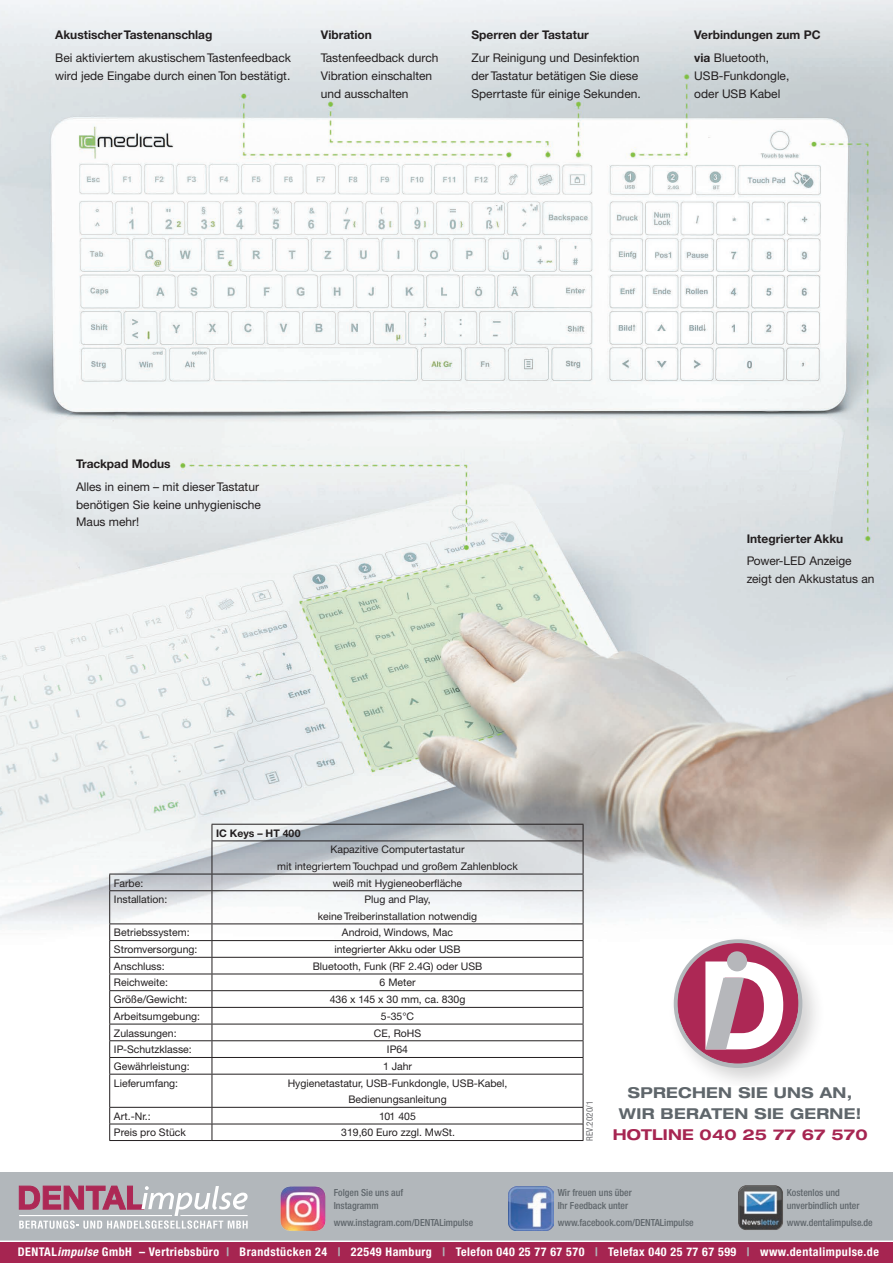
<style>
.page{position:relative;width:893px;height:1263px;background:#fff}
.page>*{position:absolute;margin:0;border:0;box-sizing:border-box;transform-origin:0 0}
.t1{font:700 expanded 15px/21px "Helvetica Neue LT";letter-spacing:.02em;color:#5f666b;text-align:center}
.t2{font:700 expanded 15px "Helvetica Neue LT";letter-spacing:.01em;color:#a62551}
.t3{font:12px/18px "Helvetica Neue CE";color:#231f20}
.t4{font:700 condensed 12px "Helvetica Neue LT";letter-spacing:.04em;color:#fff}
.t5{font:700 12px/22.5px "Helvetica Neue CE";color:#231f20}
.t6{font:10.5px/16.5px "Helvetica Neue CE";color:#231f20;text-align:center}
.t7{font:700 10.5px "Helvetica Neue CE";color:#231f20}
.t8{font:500 condensed 9.75px/12.8px "Helvetica Neue LT";color:#5f666b}
.t9{font:condensed 9px "Helvetica Neue LT";letter-spacing:.02em;color:#6c6d70}
.s1{font-weight:400}
.s2{font-style:italic}
.s3{color:#b2b7bb}
</style>
<div class="page">
<img style="left:0;top:0;width:893px;height:1141px">
<hr style="left:212px;top:841px;width:1px;height:33px;background:#231f20">
<hr style="left:583px;top:841px;width:1px;height:33px;background:#231f20">
<hr style="left:212px;top:874px;width:371px;height:1px;background:#231f20">
<svg style="left:583px;top:874px;width:1px;height:16px"></svg>
<hr style="left:212px;top:890px;width:371px;height:1px;background:#231f20">
<hr style="left:583px;top:891px;width:1px;height:32px;background:#231f20">
<hr style="left:212px;top:923px;width:371px;height:1px;background:#231f20">
<hr style="left:212px;top:940px;width:371px;height:1px;background:#231f20">
<hr style="left:212px;top:957px;width:371px;height:1px;background:#231f20">
<hr style="left:212px;top:973px;width:371px;height:1px;background:#231f20">
<hr style="left:212px;top:990px;width:371px;height:1px;background:#231f20">
<hr style="left:212px;top:1007px;width:371px;height:1px;background:#231f20">
<hr style="left:212px;top:1024px;width:371px;height:1px;background:#231f20">
<hr style="left:212px;top:1040px;width:371px;height:1px;background:#231f20">
<hr style="left:212px;top:1057px;width:371px;height:1px;background:#231f20">
<svg style="left:583px;top:924px;width:1px;height:150px"></svg>
<hr style="left:212px;top:1074px;width:371px;height:1px;background:#231f20">
<hr style="left:583px;top:1074px;width:1px;height:33px;background:#231f20">
<hr style="left:212px;top:1107px;width:371px;height:1px;background:#231f20">
<hr style="left:212px;top:1123px;width:371px;height:1px;background:#231f20">
<svg style="left:109px;top:875px;width:1px;height:15px"></svg>
<svg style="left:212px;top:874px;width:1px;height:16px"></svg>
<hr style="left:109px;top:890px;width:103px;height:1px;background:#231f20">
<hr style="left:109px;top:891px;width:1px;height:32px;background:#231f20">
<hr style="left:212px;top:891px;width:1px;height:32px;background:#231f20">
<hr style="left:109px;top:923px;width:103px;height:1px;background:#231f20">
<hr style="left:109px;top:940px;width:103px;height:1px;background:#231f20">
<hr style="left:109px;top:957px;width:103px;height:1px;background:#231f20">
<hr style="left:109px;top:973px;width:103px;height:1px;background:#231f20">
<hr style="left:109px;top:990px;width:103px;height:1px;background:#231f20">
<hr style="left:109px;top:1007px;width:103px;height:1px;background:#231f20">
<hr style="left:109px;top:1024px;width:103px;height:1px;background:#231f20">
<hr style="left:109px;top:1040px;width:103px;height:1px;background:#231f20">
<hr style="left:109px;top:1057px;width:103px;height:1px;background:#231f20">
<svg style="left:109px;top:924px;width:1px;height:150px"></svg>
<svg style="left:212px;top:924px;width:1px;height:150px"></svg>
<hr style="left:109px;top:1074px;width:103px;height:1px;background:#231f20">
<hr style="left:109px;top:1074px;width:1px;height:33px;background:#231f20">
<hr style="left:212px;top:1074px;width:1px;height:33px;background:#231f20">
<hr style="left:109px;top:1107px;width:103px;height:1px;background:#231f20">
<hr style="left:109px;top:1123px;width:103px;height:1px;background:#231f20">
<hr style="left:109px;top:874px;width:103px;height:1px;background:#231f20">
<hr style="left:212px;top:824px;width:371px;height:1px;background:#231f20">
<hr style="left:212px;top:840px;width:371px;height:1px;background:#231f20">
<svg style="left:212px;top:824px;width:1px;height:16px"></svg>
<svg style="left:583px;top:824px;width:1px;height:16px"></svg>
<svg style="left:212px;top:1108px;width:1px;height:32px"></svg>
<svg style="left:583px;top:1108px;width:1px;height:32px"></svg>
<hr style="left:212px;top:1140px;width:371px;height:1px;background:#231f20">
<svg style="left:109px;top:1108px;width:1px;height:32px"></svg>
<hr style="left:109px;top:1140px;width:103px;height:1px;background:#231f20">
<div style="left:0;top:1172px;width:893px;height:76px;background:#b2b7bb"></div>
<hr style="left:0;top:1240px;width:893px;height:2px;background:#fff">
<div style="left:0;top:1242px;width:893px;height:21px;background:#a62551"></div>
<div style="left:648px;top:1050px;width:209px;height:79px;background:#fff"></div>
<div style="left:667px;top:933px;width:159px;height:159px;background:#231f20;opacity:.2"></div>
<svg style="left:676px;top:941px;width:124px;height:125px"></svg>
<div style="left:727px;top:951px;width:20px;height:20px;background:#b6b7bb;border-radius:50%"></div>
<div style="left:674px;top:939px;width:128px;height:129px;border:4px solid #b2b7bb;border-radius:50%"></div>
<div style="left:599px;top:1086px;width:282px;height:72px;background:#fff"></div>
<img style="left:280px;top:1186px;width:46px;height:45px">
<img style="left:509px;top:1186px;width:44px;height:45px">
<img style="left:738px;top:1185px;width:45px;height:45px">
<svg style="left:19px;top:1186px;width:229px;height:43px"></svg>
<p class="t5" style="left:55px;top:24px;width:159px">Akustischer Tastenanschlag</p>
<p class="t3" style="left:55px;top:49px;width:237px">Bei aktiviertem akustischem Tastenfeedback wird jede Eingabe durch einen Ton bestätigt.</p>
<p class="t5" style="left:321px;top:24px;width:53px">Vibration</p>
<p class="t3" style="left:321px;top:49px;width:119px">Tastenfeedback durch<br>Vibration einschalten und ausschalten</p>
<p class="t5" style="left:471px;top:24px;width:119px">Sperren der Tastatur</p>
<p class="t3" style="left:471px;top:49px;width:171px">Zur Reinigung und Desinfektion der Tastatur betätigen Sie diese<br>Sperrtaste für einige Sekunden.</p>
<p class="t5" style="left:694px;top:24px;width:128px">Verbindungen zum PC via <span class="s1">Bluetooth,</span></p>
<p class="t3" style="left:694px;top:67px;width:97px">USB-Funkdongle, oder USB Kabel</p>
<p class="t5" style="left:76px;top:453px;width:96px">Trackpad Modus</p>
<p class="t3" style="left:76px;top:477px;width:186px">Alles in einem – mit dieser Tastatur benötigen Sie keine unhygienische<br>Maus mehr!</p>
<p class="t7" style="left:216px;top:826px;width:86px">IC Keys – HT 400</p>
<p class="t6" style="left:277px;top:841px;width:242px">Kapazitive Computertastatur<br>mit integriertem Touchpad und großem Zahlenblock</p>
<p class="t5" style="left:747px;top:527px;width:98px">Integrierter Akku</p>
<p class="t3" style="left:747px;top:552px;width:129px">Power-LED Anzeige zeigt den Akkustatus an</p>
<p class="t6" style="left:114px;top:875px;width:31px">Farbe:</p>
<p class="t6" style="left:333px;top:875px;width:131px">weiß mit Hygieneoberfläche</p>
<p class="t6" style="left:114px;top:891px;width:55px">Installation:</p>
<p class="t6" style="left:318px;top:891px;width:161px">Plug and Play,<br>keine Treiberinstallation notwendig</p>
<p class="t6" style="left:114px;top:924px;width:77px">Betriebssystem:</p>
<p class="t6" style="left:342px;top:924px;width:113px">Android, Windows, Mac</p>
<p class="t6" style="left:114px;top:941px;width:85px">Stromversorgung:</p>
<p class="t6" style="left:334px;top:941px;width:128px">integrierter Akku oder USB</p>
<p class="t6" style="left:114px;top:958px;width:52px">Anschluss:</p>
<p class="t6" style="left:313px;top:958px;width:171px">Bluetooth, Funk (RF 2.4G) oder USB</p>
<p class="t6" style="left:114px;top:974px;width:55px">Reichweite:</p>
<p class="t6" style="left:380px;top:974px;width:37px">6 Meter</p>
<p class="t6" style="left:114px;top:991px;width:75px">Größe/Gewicht:</p>
<p class="t6" style="left:330px;top:991px;width:137px">436 x 145 x 30 mm, ca. 830g</p>
<p class="t6" style="left:114px;top:1008px;width:88px">Arbeitsumgebung:</p>
<p class="t6" style="left:381px;top:1008px;width:35px">5-35°C</p>
<p class="t6" style="left:114px;top:1024px;width:64px">Zulassungen:</p>
<p class="t6" style="left:374px;top:1024px;width:49px">CE, RoHS</p>
<p class="t6" style="left:114px;top:1041px;width:79px">IP-Schutzklasse:</p>
<p class="t6" style="left:387px;top:1041px;width:23px">IP64</p>
<p class="t6" style="left:114px;top:1058px;width:77px">Gewährleistung:</p>
<p class="t6" style="left:383px;top:1058px;width:30px">1 Jahr</p>
<p class="t6" style="left:114px;top:1075px;width:66px">Lieferumfang:</p>
<p class="t6" style="left:288px;top:1075px;width:221px">Hygienetastatur, USB-Funkdongle, USB-Kabel,<br>Bedienungsanleitung</p>
<p class="t6" style="left:114px;top:1108px;width:38px">Art.-Nr.:</p>
<p class="t6" style="left:379px;top:1108px;width:38px">101 405</p>
<p class="t6" style="left:114px;top:1124px;width:73px">Preis pro Stück</p>
<p class="t6" style="left:341px;top:1124px;width:115px">319,60 Euro zzgl. MwSt.</p>
<p class="t8" style="left:334px;top:1186px;width:71px">Folgen Sie uns auf<br>Instagramm</p>
<p class="t8" style="left:334px;top:1215px;width:141px">www.instagram.com/DENTALimpulse</p>
<p class="t9" style="left:584px;top:1141px;width:42px;rotate:-90deg">REV.2020/1</p>
<h1 class="t1" style="left:619px;top:1081px;width:244px">SPRECHEN SIE UNS AN,<br>WIR BERATEN SIE GERNE!</h1>
<h1 class="t2" style="left:613px;top:1125px;width:256px">HOTLINE 040 25 77 67 570</h1>
<p class="t8" style="left:558px;top:1186px;width:76px">Wir freuen uns über<br>Ihr Feedback unter</p>
<p class="t8" style="left:558px;top:1215px;width:138px">www.facebook.com/DENTALimpulse</p>
<p class="t8" style="left:787px;top:1186px;width:74px">Kostenlos und unverbindlich unter</p>
<p class="t8" style="left:787px;top:1215px;width:87px">www.dentalimpulse.de</p>
<p class="t4" style="left:18px;top:1244px;width:863px">DENTAL<span class="s2">impulse</span> GmbH – Vertriebsbüro <span class="s3">|</span> Brandstücken 24 <span class="s3">|</span> 22549 Hamburg <span class="s3">|</span> Telefon 040 25 77 67 570 <span class="s3">|</span> Telefax 040 25 77 67 599 <span class="s3">|</span> www.dentalimpulse.de</p>
</div>
